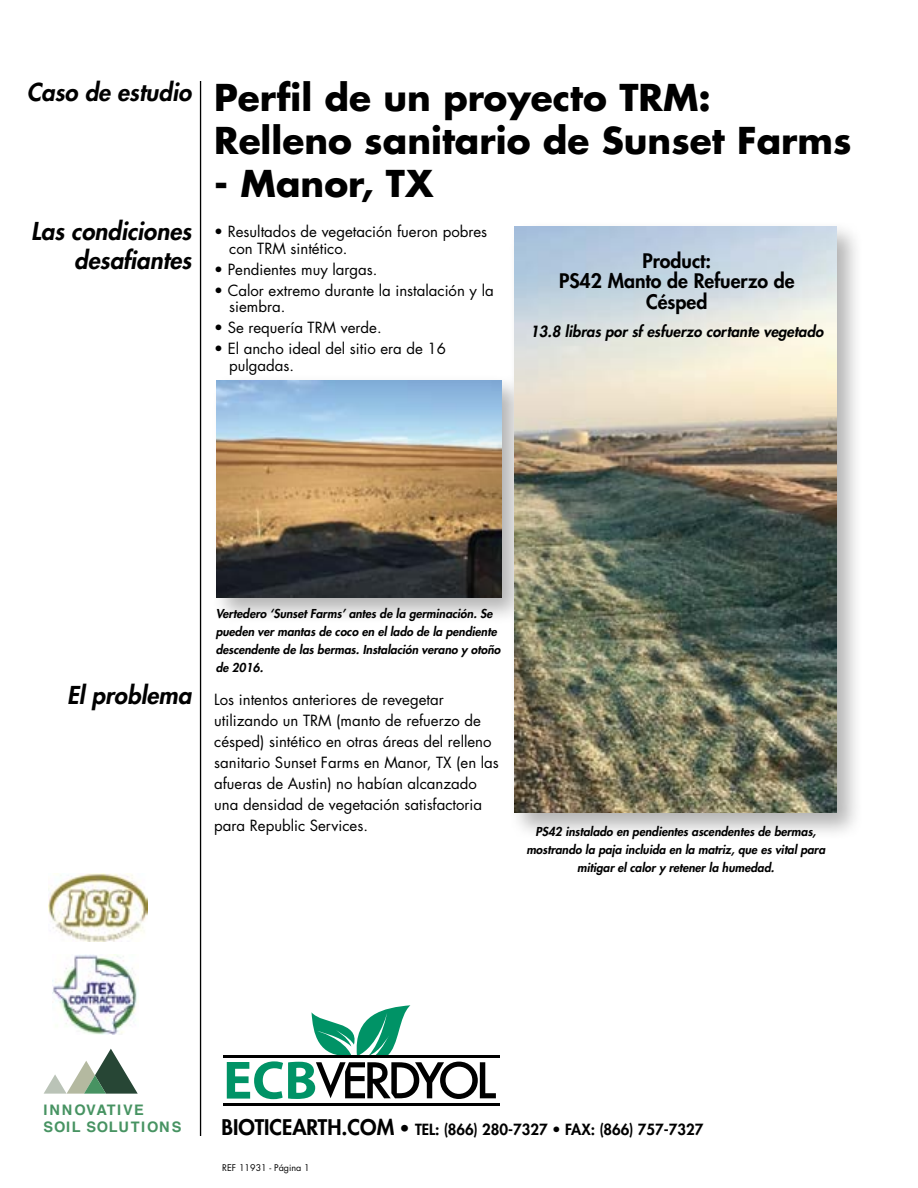
<style>
.page{position:relative;width:918px;height:1188px;background:#fff}
.page>*{position:absolute;margin:0;border:0;box-sizing:border-box;transform-origin:0 0}
.t1{font:700 36px/43.2px "Futura Std";color:#000}
.t2{font:italic 800 24px/28.8px "Futura Std";color:#000;text-align:right}
.t3{font:800 19.5px/20.2px "Futura Std";color:#000;text-align:center}
.t4{font:15px/21px "Futura Std";color:#000}
.t5{font:800 15px "Futura Std";color:#000}
.t6{font:italic 800 15px "Futura Std";color:#000}
.t7{font:700 14.55px/17.4px "Helvetica";letter-spacing:.11em;color:#479362}
.t8{font:italic 800 12px/18px "Futura Std";color:#000}
.t9{font:9px "Futura Std";color:#000}
.s1{font-size:21px}
.s2{font-size:18px}
</style>
<div class="page">
<hr style="left:223px;top:1055px;width:276px;height:2px;background:#000">
<hr style="left:223px;top:1103px;width:276px;height:3px;background:#000">
<svg style="left:227px;top:1005px;width:269px;height:94px"></svg>
<div style="left:210px;top:374px;width:320px;height:252px;background:#000;opacity:.3"></div>
<img style="left:217px;top:381px;width:285px;height:217px">
<hr style="left:200px;top:81px;width:1px;height:1055px;background:#000">
<div style="left:508px;top:220px;width:357px;height:621px;background:#000;opacity:.3"></div>
<img style="left:514px;top:226px;width:323px;height:587px">
<svg style="left:44px;top:1049px;width:94px;height:45px"></svg>
<img style="left:52px;top:955px;width:85px;height:79px">
<img style="left:49px;top:874px;width:98px;height:67px">
<h2 class="t2" style="left:27px;top:78px;width:166px">Caso de estudio</h2>
<h2 class="t2" style="left:31px;top:217px;width:161px">Las condiciones desafiantes</h2>
<h1 class="t1" style="left:214px;top:75px;width:639px">Perfil de un proyecto TRM:<br>Relleno sanitario de Sunset Farms</h1>
<h1 class="t1" style="left:214px;top:162px;width:221px">- Manor, TX</h1>
<p class="t4" style="left:229px;top:224px;width:260px;line-height:16.5px;text-indent:-15px">• Resultados de vegetación fueron pobres con TRM sintético.</p>
<p class="t4" style="left:214px;top:259px;width:165px">• Pendientes muy largas.</p>
<p class="t4" style="left:229px;top:282px;width:266px;line-height:16.5px;text-indent:-15px">• Calor extremo durante la instalación y la siembra.</p>
<p class="t4" style="left:214px;top:318px;width:169px">• Se requería TRM verde.</p>
<p class="t4" style="left:229px;top:341px;width:218px;line-height:16.5px;text-indent:-15px">• El ancho ideal del sitio era de 16 pulgadas.</p>
<h3 class="t3" style="left:559px;top:251px;width:237px">Product:<br>PS42 Manto de Refuerzo de<br>Césped</h3>
<p class="t6" style="left:530px;top:322px;width:295px">13.8 libras por sf esfuerzo cortante vegetado</p>
<h2 class="t2" style="left:67px;top:681px;width:126px">El problema</h2>
<p class="t8" style="left:216px;top:605px;width:286px">Vertedero ‘Sunset Farms’ antes de la germinación. Se pueden ver mantas de coco en el lado de la pendiente descendente de las bermas. Instalación verano y otoño de 2016.</p>
<p class="t4" style="left:214px;top:689px;width:286px">Los intentos anteriores de revegetar utilizando un TRM (manto de refuerzo de césped) sintético en otras áreas del relleno sanitario Sunset Farms en Manor, TX (en las afueras de Austin) no habían alcanzado una densidad de vegetación satisfactoria para Republic Services.</p>
<p class="t8" style="left:526px;top:823px;width:300px;text-align:center">PS42 instalado en pendientes ascendentes de bermas, mostrando la paja incluida en la matriz, que es vital para mitigar el calor y retener la humedad.</p>
<p class="t7" style="left:44px;top:1101px;width:139px">INNOVATIVE<br>SOIL SOLUTIONS</p>
<p class="t5" style="left:221px;top:1119px;width:484px"><span class="s1">BIOTICEARTH.COM</span> <span class="s2">•</span> TEL: (866) 280-7327 • FAX: (866) 757-7327</p>
<p class="t9" style="left:222px;top:1162px;width:89px">REF 11931 - Página 1</p>
</div>
